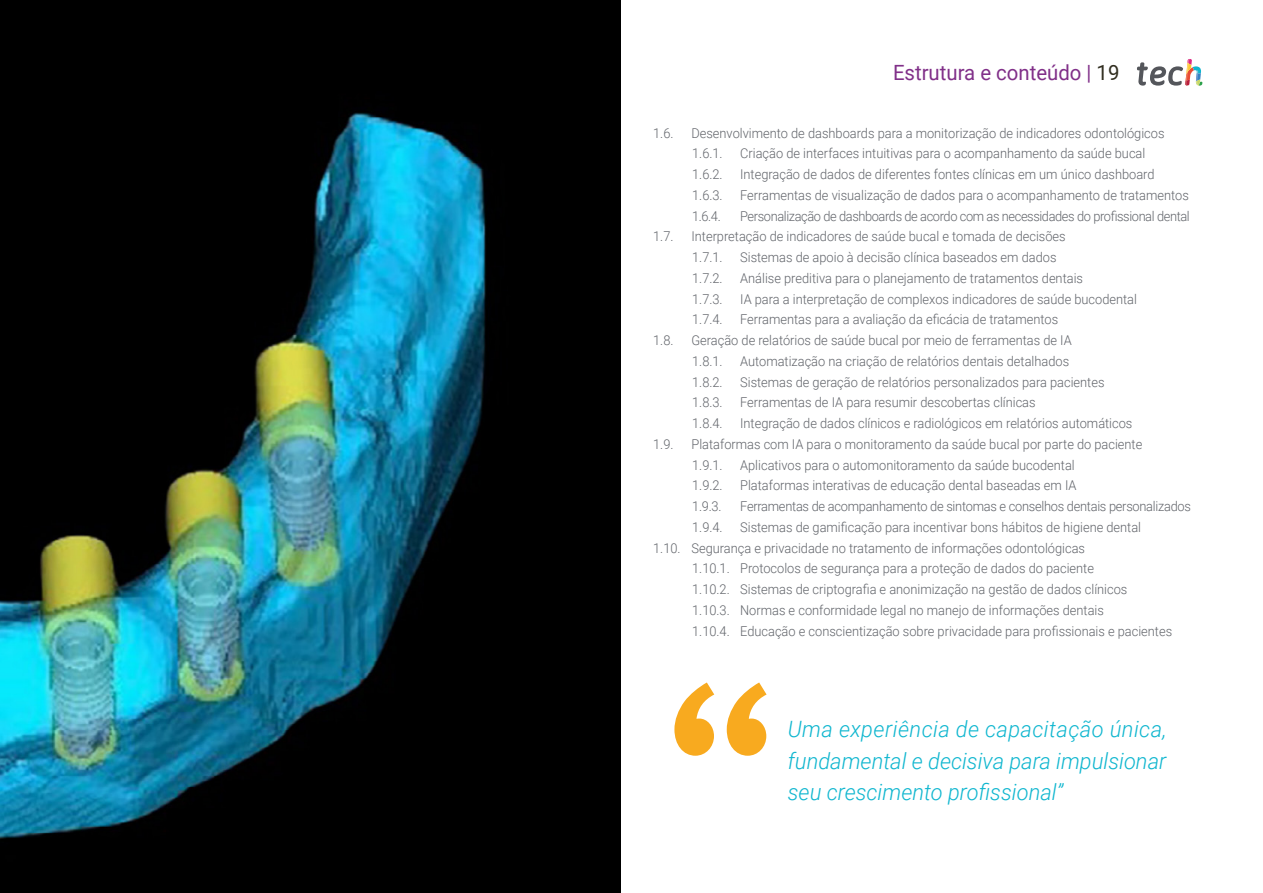
<style>
.page{position:relative;width:1263px;height:893px;background:#fff}
.page>*{position:absolute;margin:0;border:0;box-sizing:border-box;transform-origin:0 0}
.t1{font:italic 300 22.5px/31.5px "Roboto";color:#0fb6cf;text-align:justify}
.t2{font:21px "Roboto";color:#813089}
.t3{font:300 13.5px/20.7px "Roboto";color:#61646a;scale:.95 1}
.t4{font:300 13.5px "Roboto";letter-spacing:-.03em;color:#61646a;scale:.95 1}
.t5{font:300 13.5px "Roboto";letter-spacing:-.02em;color:#61646a;scale:.95 1}
.s1{color:#312e20}
</style>
<div class="page">
<img style="left:0;top:0;width:621px;height:893px">
<svg style="left:674px;top:682px;width:92px;height:74px"></svg>
<svg style="left:1137px;top:59px;width:65px;height:27px"></svg>
<h2 class="t2" style="left:893px;top:57px;width:228px">Estrutura e conteúdo | <span class="s1">19</span></h2>
<p class="t3" style="left:653px;top:122px;width:23px">1.6.</p>
<p class="t3" style="left:691px;top:122px;width:499px">Desenvolvimento de dashboards para a monitorização de indicadores odontológicos<br>1.6.1.</p>
<p class="t3" style="left:740px;top:143px;width:428px">Criação de interfaces intuitivas para o acompanhamento da saúde bucal</p>
<p class="t3" style="left:692px;top:164px;width:34px">1.6.2.</p>
<p class="t3" style="left:740px;top:164px;width:438px">Integração de dados de diferentes fontes clínicas em um único dashboard</p>
<p class="t3" style="left:692px;top:184px;width:34px">1.6.3.</p>
<p class="t3" style="left:740px;top:184px;width:474px">Ferramentas de visualização de dados para o acompanhamento de tratamentos</p>
<p class="t3" style="left:692px;top:205px;width:32px">1.6.4.</p>
<p class="t4" style="left:740px;top:206px;width:475px">Personalização de dashboards de acordo com as necessidades do profissional dental</p>
<p class="t3" style="left:653px;top:226px;width:23px">1.7.</p>
<p class="t3" style="left:691px;top:226px;width:395px">Interpretação de indicadores de saúde bucal e tomada de decisões<br>1.7.1.</p>
<p class="t3" style="left:740px;top:247px;width:334px">Sistemas de apoio à decisão clínica baseados em dados</p>
<p class="t3" style="left:692px;top:267px;width:34px">1.7.2.</p>
<p class="t3" style="left:740px;top:267px;width:362px">Análise preditiva para o planejamento de tratamentos dentais</p>
<p class="t3" style="left:692px;top:288px;width:34px">1.7.3.</p>
<p class="t3" style="left:740px;top:288px;width:419px">IA para a interpretação de complexos indicadores de saúde bucodental</p>
<p class="t3" style="left:692px;top:309px;width:34px">1.7.4.</p>
<p class="t3" style="left:740px;top:309px;width:336px">Ferramentas para a avaliação da eficácia de tratamentos</p>
<p class="t3" style="left:653px;top:330px;width:23px">1.8.</p>
<p class="t3" style="left:691px;top:330px;width:402px">Geração de relatórios de saúde bucal por meio de ferramentas de IA<br>1.8.1.</p>
<p class="t3" style="left:740px;top:350px;width:348px">Automatização na criação de relatórios dentais detalhados</p>
<p class="t3" style="left:692px;top:371px;width:34px">1.8.2.</p>
<p class="t3" style="left:740px;top:371px;width:385px">Sistemas de geração de relatórios personalizados para pacientes</p>
<p class="t3" style="left:692px;top:392px;width:34px">1.8.3.</p>
<p class="t3" style="left:740px;top:392px;width:312px">Ferramentas de IA para resumir descobertas clínicas</p>
<p class="t3" style="left:692px;top:413px;width:34px">1.8.4.</p>
<p class="t3" style="left:740px;top:413px;width:414px">Integração de dados clínicos e radiológicos em relatórios automáticos</p>
<p class="t3" style="left:653px;top:433px;width:23px">1.9.</p>
<p class="t3" style="left:691px;top:433px;width:476px">Plataformas com IA para o monitoramento da saúde bucal por parte do paciente<br>1.9.1.</p>
<p class="t3" style="left:740px;top:454px;width:354px">Aplicativos para o automonitoramento da saúde bucodental</p>
<p class="t3" style="left:692px;top:475px;width:34px">1.9.2.</p>
<p class="t3" style="left:740px;top:475px;width:356px">Plataformas interativas de educação dental baseadas em IA</p>
<p class="t3" style="left:692px;top:496px;width:32px">1.9.3.</p>
<p class="t5" style="left:740px;top:497px;width:476px">Ferramentas de acompanhamento de sintomas e conselhos dentais personalizados</p>
<p class="t3" style="left:692px;top:516px;width:34px">1.9.4.</p>
<p class="t3" style="left:740px;top:516px;width:423px">Sistemas de gamificação para incentivar bons hábitos de higiene dental</p>
<p class="t3" style="left:653px;top:537px;width:456px">1.10. Segurança e privacidade no tratamento de informações odontológicas</p>
<p class="t3" style="left:692px;top:558px;width:424px">1.10.1. Protocolos de segurança para a proteção de dados do paciente</p>
<p class="t3" style="left:692px;top:579px;width:460px">1.10.2. Sistemas de criptografia e anonimização na gestão de dados clínicos</p>
<p class="t3" style="left:692px;top:599px;width:435px">1.10.3. Normas e conformidade legal no manejo de informações dentais</p>
<p class="t3" style="left:692px;top:620px;width:507px">1.10.4. Educação e conscientização sobre privacidade para profissionais e pacientes</p>
<h1 class="t1" style="left:788px;top:712px;width:380px">Uma experiência de capacitação única, fundamental e decisiva para impulsionar seu crescimento profissional”</h1>
</div>
